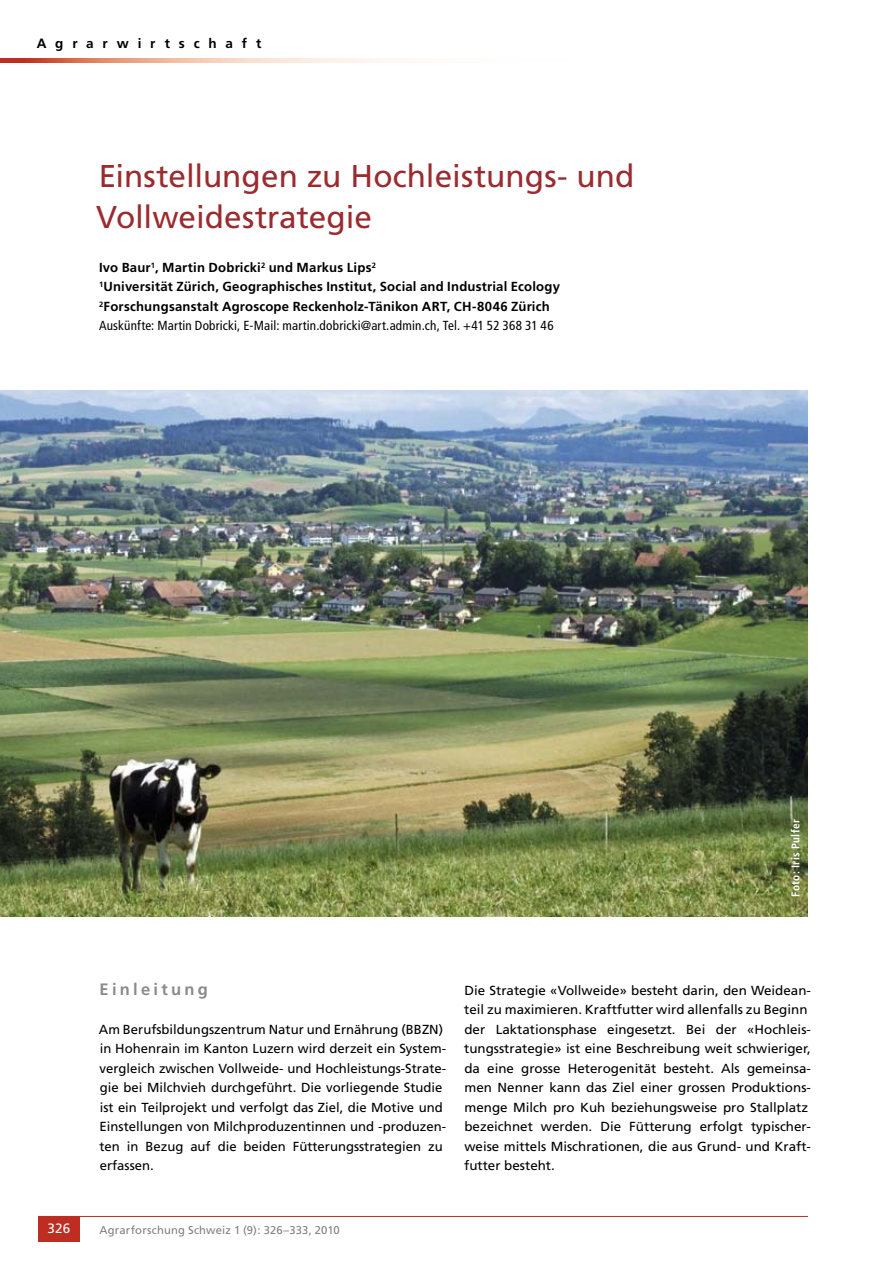
<style>
.page{position:relative;width:893px;height:1263px;background:#fff}
.page>*{position:absolute;margin:0;border:0;box-sizing:border-box;transform-origin:0 0}
.t1{font:31.5px/40.5px "Frutiger LT Std";color:#9a2b2f}
.t2{font:700 16.5px "Frutiger LT Std";letter-spacing:.2em;color:#8b8b8b}
.t3{font:700 13.5px "Frutiger LT Std";letter-spacing:.655em;color:#000}
.t4{font:13.5px "Frutiger LT Std";color:#fff}
.t5{font:13.2px/19.5px "Frutiger LT Std";color:#000}
.t6{font:700 13.2px/19.5px "Frutiger LT Std";letter-spacing:.015em;color:#000}
.t7{font:11.25px "Frutiger LT Std";letter-spacing:.015em;color:#808080}
.t8{font:700 condensed 11.25px "Frutiger LT Std";letter-spacing:.04em;color:#fff}
.s1{font-weight:400;font-stretch:condensed}
</style>
<div class="page">
<hr style="left:38px;top:1216px;width:770px;height:1px;background:#bd2d21">
<div style="left:38px;top:1216px;width:42px;height:26px;background:#bd2d21"></div>
<svg style="left:0;top:58px;width:396px;height:5px;background:#ebb2a0"></svg>
<img style="left:0;top:390px;width:808px;height:526px">
<p class="t3" style="left:37px;top:36px;width:226px">Agrarwirtschaft</p>
<h1 class="t1" style="left:96px;top:156px;width:540px">Einstellungen zu Hochleistungs- und<br>Vollweidestrategie</h1>
<p class="t6" style="left:99px;top:258px;width:462px">Ivo Baur<sup>1</sup>, Martin Dobricki<sup>2</sup> und Markus Lips<sup>2<br>1</sup>Universität Zürich, Geographisches Institut, Social and Industrial Ecology <sup>2</sup>Forschungsanstalt Agroscope Reckenholz-Tänikon ART, CH-8046 Zürich <span class="s1">Auskünfte: Martin Dobricki, E-Mail: martin.dobricki@art.admin.ch, Tel. +41 52 368 31 46</span></p>
<p class="t8" style="left:789px;top:897px;width:79px;rotate:-90deg">Foto: Iris Pulfer</p>
<p class="t2" style="left:100px;top:979px;width:110px">Einleitung</p>
<p class="t5" style="left:99px;top:1019px;width:349px">Am Berufsbildungszentrum Natur und Ernährung (BBZN) in Hohenrain im Kanton Luzern wird derzeit ein System&shy;vergleich zwischen Vollweide- und Hochleistungs-Strate&shy;gie bei Milchvieh durchgeführt. Die vorliegende Studie ist ein Teilprojekt und verfolgt das Ziel, die Motive und Einstellungen von Milchproduzentinnen und -produzen&shy;ten in Bezug auf die beiden Fütterungsstrategien zu erfassen.</p>
<p class="t5" style="left:464px;top:980px;width:348px">Die Strategie «Vollweide» besteht darin, den Weidean&shy;teil zu maximieren. Kraftfutter wird allenfalls zu Beginn der Laktationsphase eingesetzt. Bei der «Hochleis&shy;tungsstrategie» ist eine Beschreibung weit schwieriger, da eine grosse Heterogenität besteht. Als gemeinsa&shy;men Nenner kann das Ziel einer grossen Produktions&shy;menge Milch pro Kuh beziehungsweise pro Stallplatz bezeichnet werden. Die Fütterung erfolgt typischer&shy;weise mittels Mischrationen, die aus Grund- und Kraft&shy;futter besteht.</p>
<p class="t4" style="left:48px;top:1221px;width:24px">326</p>
<p class="t7" style="left:99px;top:1223px;width:242px">Agrarforschung Schweiz 1 (9): 326–333, 2010</p>
</div>
